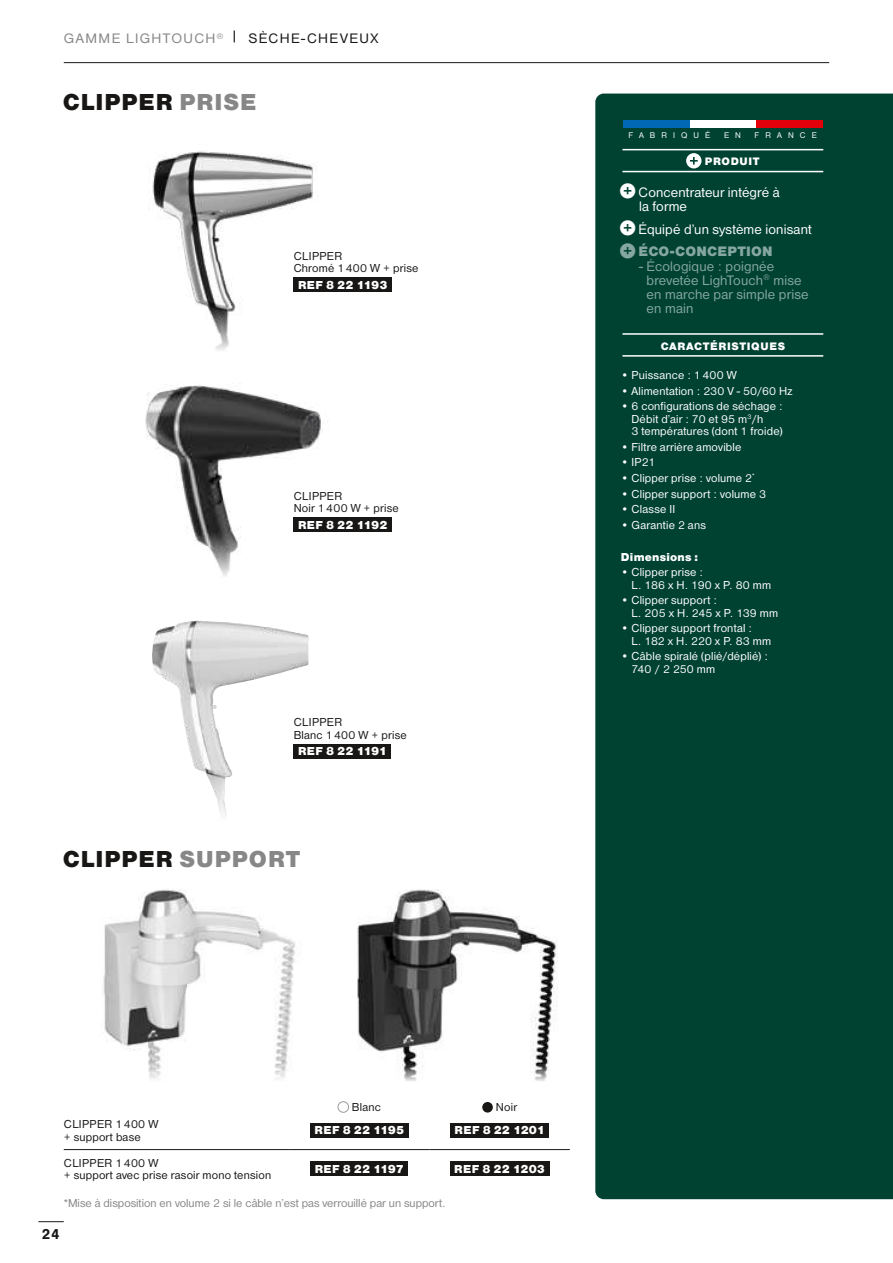
<style>
.page{position:relative;width:893px;height:1263px;background:#fff}
.page>*{position:absolute;margin:0;border:0;box-sizing:border-box;transform-origin:0 0}
.t1{font:24px "Nimbus Sans DOT Blac";letter-spacing:.04em;color:#181716}
.t2{font:700 15px "Nimbus San";color:#181716}
.t3{font:14.25px/14.2px "Nimbus Sans DOT";letter-spacing:.01em;color:#86a79f}
.t4{font:14.25px/14.2px "Nimbus Sans DOT";letter-spacing:.01em;color:#fff}
.t5{font:14.25px "Nimbus Sans DOT";letter-spacing:.095em;color:#868786}
.t6{font:14.25px "Nimbus Sans DOT Blac";letter-spacing:.015em;color:#86a79f}
.t7{font:12px/12.3px "Nimbus Sans DOT";letter-spacing:.015em;color:#fff}
.t8{font:12px/12.3px "Nimbus Sans DOT";letter-spacing:.02em;color:#181716}
.t9{font:12px "Nimbus Sans DOT Blac";letter-spacing:.01em;color:#fff}
.t10{font:12px "Nimbus Sans DOT";color:#868786}
.t11{font:12px "Nimbus Sans DOT Blac";letter-spacing:-.015em;color:#fff}
.t12{font:11.25px "Nimbus Sans DOT Blac";letter-spacing:.06em;color:#fff}
.t13{font:8.55px "Nimbus Sans DOT";letter-spacing:.715em;color:#fff}
.s1{color:#181716}
.s2{color:#868786}
.s3{font-family:"Pictos Loste";font-size:15px}
</style>
<div class="page">
<img style="left:103px;top:890px;width:193px;height:189px">
<img style="left:357px;top:889px;width:201px;height:192px">
<img style="left:145px;top:396px;width:178px;height:180px">
<img style="left:152px;top:622px;width:51px;height:149px">
<img style="left:147px;top:151px;width:169px;height:245px">
<hr style="left:64px;top:1149px;width:225px;height:1px;background:#181716">
<hr style="left:289px;top:1149px;width:140px;height:1px;background:#181716">
<hr style="left:429px;top:1149px;width:141px;height:1px;background:#181716">
<div style="left:338px;top:1101px;width:11px;height:11px;border:1px solid #9c9c9d;border-radius:50%"></div>
<div style="left:482px;top:1102px;width:11px;height:10px;background:#181716;border-radius:50%"></div>
<div style="left:310px;top:1123px;width:98px;height:15px;background:#181716"></div>
<div style="left:450px;top:1123px;width:99px;height:15px;background:#181716"></div>
<div style="left:310px;top:1161px;width:98px;height:15px;background:#181716"></div>
<div style="left:450px;top:1161px;width:99px;height:15px;background:#181716"></div>
<div style="left:595px;top:94px;width:298px;height:1105px;background:#004232"></div>
<hr style="left:622px;top:149px;width:201px;height:1px;background:#fff">
<hr style="left:622px;top:171px;width:201px;height:1px;background:#fff">
<hr style="left:622px;top:333px;width:201px;height:2px;background:#fff">
<hr style="left:622px;top:355px;width:201px;height:2px;background:#fff">
<div style="left:623px;top:121px;width:67px;height:7px;background:#0068b4"></div>
<div style="left:690px;top:121px;width:66px;height:7px;background:#fff"></div>
<div style="left:756px;top:121px;width:67px;height:7px;background:#e3000b"></div>
<svg style="left:686px;top:153px;width:15px;height:15px"></svg>
<div style="left:294px;top:277px;width:98px;height:15px;background:#181716"></div>
<div style="left:294px;top:517px;width:98px;height:15px;background:#181716"></div>
<div style="left:294px;top:744px;width:97px;height:15px;background:#181716"></div>
<svg style="left:38px;top:1221px;width:26px;height:1px"></svg>
<hr style="left:64px;top:62px;width:765px;height:1px;background:#181716">
<p class="t5" style="left:64px;top:31px;width:316px">GAMME LIGHTOUCH<sup>®</sup> <sup>|</sup> <span class="s1">SÈCHE-CHEVEUX</span></p>
<h1 class="t1" style="left:63px;top:88px;width:195px">CLIPPER <span class="s2">PRISE</span></h1>
<p class="t8" style="left:294px;top:250px;width:126px">CLIPPER<br>Chromé 1400 W + prise</p>
<p class="t9" style="left:298px;top:278px;width:91px">REF 8 22 1193</p>
<p class="t8" style="left:294px;top:490px;width:107px">CLIPPER<br>Noir 1400 W + prise</p>
<p class="t9" style="left:298px;top:518px;width:91px">REF 8 22 1192</p>
<p class="t8" style="left:294px;top:716px;width:115px">CLIPPER<br>Blanc 1400 W + prise</p>
<p class="t11" style="left:298px;top:744px;width:91px">REF 8 22 1191</p>
<h1 class="t1" style="left:63px;top:845px;width:239px">CLIPPER <span class="s2">SUPPORT</span></h1>
<p class="t13" style="left:629px;top:130px;width:83px">FABRIQUÉ</p>
<p class="t13" style="left:724px;top:130px;width:18px">E N</p>
<p class="t13" style="left:755px;top:130px;width:64px">FRANCE</p>
<p class="t12" style="left:705px;top:155px;width:56px">PRODUIT</p>
<p class="t4" style="left:639px;top:185px;width:142px;text-indent:-18px"><span class="s3">R</span> Concentrateur intégré à la forme</p>
<p class="t4" style="left:621px;top:222px;width:192px"><span class="s3">R</span> Équipé d’un système ionisant</p>
<p class="t6" style="left:621px;top:243px;width:153px"><span class="s3">R</span> ÉCO-CONCEPTION</p>
<p class="t3" style="left:647px;top:259px;width:163px;text-indent:-8px">- Écologique : poignée brevetée LighTouch<sup>®</sup> mise en marche par simple prise en main</p>
<p class="t12" style="left:661px;top:339px;width:126px">CARACTÉRISTIQUES</p>
<p class="t7" style="left:621px;top:369px;width:117px">• Puissance : 1400 W</p>
<p class="t7" style="left:621px;top:385px;width:173px">• Alimentation : 230 V - 50/60 Hz</p>
<p class="t7" style="left:631px;top:400px;width:153px;text-indent:-11px">• 6 configurations de séchage :<br>Débit d’air : 70 et 95 m<sup>3</sup>/h<br>3 températures (dont 1 froide)</p>
<p class="t7" style="left:621px;top:441px;width:122px">• Filtre arrière amovible</p>
<p class="t7" style="left:621px;top:456px;width:36px">• IP21</p>
<p class="t7" style="left:621px;top:472px;width:135px">• Clipper prise : volume 2<sup>*</sup></p>
<p class="t7" style="left:621px;top:488px;width:147px">• Clipper support : volume 3</p>
<p class="t7" style="left:621px;top:503px;width:56px">• Classe II</p>
<p class="t7" style="left:621px;top:519px;width:87px">• Garantie 2 ans</p>
<p class="t9" style="left:621px;top:549px;width:79px">Dimensions :</p>
<p class="t7" style="left:631px;top:566px;width:141px;text-indent:-11px">• Clipper prise :<br>L. 186 x H. 190 x P. 80 mm</p>
<p class="t7" style="left:631px;top:594px;width:148px;text-indent:-11px">• Clipper support :<br>L. 205 x H. 245 x P. 139 mm</p>
<p class="t7" style="left:631px;top:622px;width:141px;text-indent:-11px">• Clipper support frontal :<br>L. 182 x H. 220 x P. 83 mm</p>
<p class="t7" style="left:631px;top:650px;width:138px;text-indent:-11px">• Câble spiralé (plié/déplié) :<br>740 / 2 250 mm</p>
<p class="t8" style="left:352px;top:1101px;width:31px">Blanc</p>
<p class="t8" style="left:496px;top:1101px;width:23px">Noir</p>
<p class="t8" style="left:64px;top:1118px;width:96px">CLIPPER 1400 W + support base</p>
<p class="t9" style="left:315px;top:1123px;width:91px">REF 8 22 1195</p>
<p class="t9" style="left:454px;top:1123px;width:92px">REF 8 22 1201</p>
<p class="t8" style="left:64px;top:1156px;width:209px">CLIPPER 1400 W<br>+ support avec prise rasoir mono tension</p>
<p class="t9" style="left:315px;top:1162px;width:91px">REF 8 22 1197</p>
<p class="t9" style="left:454px;top:1162px;width:92px">REF 8 22 1203</p>
<p class="t10" style="left:64px;top:1196px;width:384px">*Mise à disposition en volume 2 si le câble n’est pas verrouillé par un support.</p>
<p class="t2" style="left:42px;top:1226px;width:19px">24</p>
</div>
